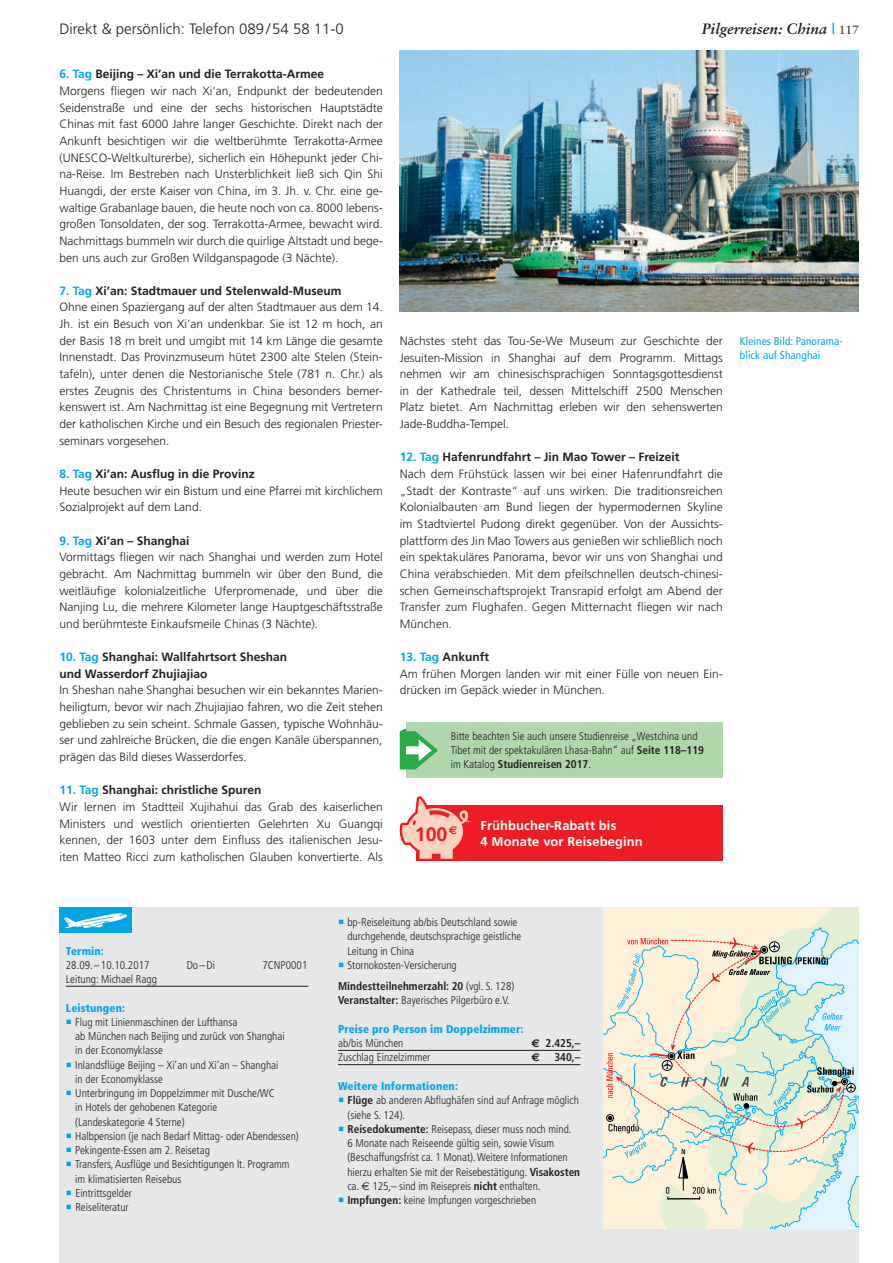
<style>
.page{position:relative;width:893px;height:1263px;background:#fff}
.page>*{position:absolute;margin:0;border:0;box-sizing:border-box;transform-origin:0 0}
.t1{font:700 19.5px "Frutiger LT";color:#ee1d23}
.t2{font:300 15px "Frutiger LT";color:#231f20}
.t3{font:italic 700 15px "Sabon LT";color:#231f20}
.t4{font:700 12.9px "Frutiger LT";letter-spacing:.01em;color:#fff}
.t5{font:300 12px/16.6px "Frutiger LT";color:#231f20}
.t6{font:700 12px/16.6px "Frutiger LT";color:#231f20}
.t7{font:700 11.4px "Euro Sans";color:#ee1d23}
.t8{font:300 condensed 11.25px/14.2px "Frutiger";color:#231f20}
.t9{font:700 condensed 11.25px/14.2px "Frutiger";color:#231f20}
.t10{font:900 condensed 11.25px "Frutiger";letter-spacing:.01em;color:#00a6e4}
.t11{font:condensed 11.25px/14.2px "Frutiger";letter-spacing:.01em;color:#00a6e4}
.t12{font:700 11.25px "Euro Sans";color:#231f20}
.s1{color:#00a6e4}
.s2{font-weight:400;font-style:normal;font-size:12px}
.s3{font-weight:700;color:#00a6e4}
.s4{font-weight:700}
.s5{font-weight:300}
.s6{font-family:"Euro Sans";font-stretch:normal}
.s7{font-weight:900;color:#00a6e4}
.s8{font-family:"Euro Sans";font-weight:400;font-stretch:normal}
</style>
<div class="page">
<img style="left:400px;top:51px;width:459px;height:261px">
<div style="left:60px;top:907px;width:799px;height:356px;background:#e6e7e9"></div>
<svg style="left:604px;top:907px;width:236px;height:19px;background:#fcf0d8"></svg>
<svg style="left:604px;top:926px;width:255px;height:303px;background:#e1e6d6"></svg>
<hr style="left:66px;top:986px;width:242px;height:1px;background:#231f20">
<div style="left:60px;top:907px;width:72px;height:26px;background:#00a6e4"></div>
<svg style="left:64px;top:913px;width:63px;height:15px"></svg>
<hr style="left:338px;top:1050px;width:242px;height:1px;background:#231f20">
<hr style="left:338px;top:1064px;width:242px;height:1px;background:#231f20">
<div style="left:406px;top:722px;width:317px;height:56px;background:#b0d6ac"></div>
<svg style="left:400px;top:729px;width:38px;height:40px"></svg>
<div style="left:417px;top:805px;width:306px;height:56px;background:#ee1d23"></div>
<svg style="left:399px;top:796px;width:72px;height:65px"></svg>
<p class="t2" style="left:60px;top:20px;width:286px">Direkt &amp; persönlich: Telefon 089 / 54 58 11-0</p>
<p class="t3" style="left:702px;top:20px;width:159px">Pilgerreisen: China <span class="s1">|</span> <span class="s2">117</span></p>
<p class="t5" style="left:60px;top:66px;width:325px"><span class="s3">6. Tag</span> <span class="s4">Beijing – Xi’an und die Terrakotta-Armee<br></span>Morgens fliegen wir nach Xi’an, Endpunkt der bedeutenden Seidenstraße und eine der sechs historischen Hauptstädte Chinas mit fast 6000 Jahre langer Geschichte. Direkt nach der Ankunft besichtigen wir die weltberühmte Terrakotta-Armee (UNESCO-Weltkulturerbe), sicherlich ein Höhepunkt jeder Chi&shy;na-Reise. Im Bestreben nach Unsterblichkeit ließ sich Qin Shi Huangdi, der erste Kaiser von China, im 3. Jh. v. Chr. eine ge&shy;waltige Grabanlage bauen, die heute noch von ca. 8000 lebens&shy;großen Tonsoldaten, der sog. Terrakotta-Armee, bewacht wird.<br>Nachmittags bummeln wir durch die quirlige Altstadt und bege&shy;ben uns auch zur Großen Wildganspagode (3 Nächte).</p>
<p class="t5" style="left:60px;top:283px;width:325px"><span class="s3">7. Tag</span> <span class="s4">Xi’an: Stadtmauer und Stelenwald-Museum<br></span>Ohne einen Spaziergang auf der alten Stadtmauer aus dem 14.<br>Jh. ist ein Besuch von Xi’an undenkbar. Sie ist 12 m hoch, an der Basis 18 m breit und umgibt mit 14 km Länge die gesamte Innenstadt. Das Provinzmuseum hütet 2300 alte Stelen (Stein&shy;tafeln), unter denen die Nestorianische Stele (781 n. Chr.) als erstes Zeugnis des Christentums in China besonders bemer&shy;kenswert ist. Am Nachmittag ist eine Begegnung mit Vertretern der katholischen Kirche und ein Besuch des regionalen Priester&shy;seminars vorgesehen.</p>
<p class="t5" style="left:60px;top:466px;width:325px"><span class="s3">8. Tag</span> <span class="s4">Xi’an: Ausflug in die Provinz<br></span>Heute besuchen wir ein Bistum und eine Pfarrei mit kirchlichem<br>Sozialprojekt auf dem Land.</p>
<p class="t5" style="left:60px;top:532px;width:325px"><span class="s3">9. Tag</span> <span class="s4">Xi’an – Shanghai<br></span>Vormittags fliegen wir nach Shanghai und werden zum Hotel gebracht. Am Nachmittag bummeln wir über den Bund, die weitläufige kolonialzeitliche Uferpromenade, und über die Nanjing Lu, die mehrere Kilometer lange Hauptgeschäftsstraße und berühmteste Einkaufsmeile Chinas (3 Nächte).</p>
<p class="t6" style="left:60px;top:649px;width:229px"><span class="s1">10. Tag</span> Shanghai: Wallfahrtsort Sheshan und Wasserdorf Zhujiajiao</p>
<p class="t5" style="left:60px;top:682px;width:325px;text-align:justify">In Sheshan nahe Shanghai besuchen wir ein bekanntes Marien&shy;heiligtum, bevor wir nach Zhujiajiao fahren, wo die Zeit stehen geblieben zu sein scheint. Schmale Gassen, typische Wohnhäu&shy;ser und zahlreiche Brücken, die die engen Kanäle überspannen, prägen das Bild dieses Wasserdorfes.</p>
<p class="t5" style="left:60px;top:782px;width:325px"><span class="s3">11. Tag</span> <span class="s4">Shanghai: christliche Spuren<br></span>Wir lernen im Stadtteil Xujihahui das Grab des kaiserlichen Ministers und westlich orientierten Gelehrten Xu Guangqi kennen, der 1603 unter dem Einfluss des italienischen Jesu&shy;iten Matteo Ricci zum katholischen Glauben konvertierte. Als</p>
<p class="t5" style="left:400px;top:333px;width:325px;text-align:justify">Nächstes steht das Tou-Se-We Museum zur Geschichte der Jesuiten-Mission in Shanghai auf dem Programm. Mittags nehmen wir am chinesischsprachigen Sonntagsgottesdienst in der Kathedrale teil, dessen Mittelschiff 2500 Menschen Platz bietet. Am Nachmittag erleben wir den sehenswerten Jade-Buddha-Tempel.</p>
<p class="t5" style="left:400px;top:449px;width:325px"><span class="s3">12. Tag</span> <span class="s4">Hafenrundfahrt – Jin Mao Tower – Freizeit<br></span>Nach dem Frühstück lassen wir bei einer Hafenrundfahrt die „Stadt der Kontraste“ auf uns wirken. Die traditionsreichen Kolonialbauten am Bund liegen der hypermodernen Skyline im Stadtviertel Pudong direkt gegenüber. Von der Aussichts&shy;plattform des Jin Mao Towers aus genießen wir schließlich noch ein spektakuläres Panorama, bevor wir uns von Shanghai und China verabschieden. Mit dem pfeilschnellen deutsch-chinesi&shy;schen Gemeinschaftsprojekt Transrapid erfolgt am Abend der Transfer zum Flughafen. Gegen Mitternacht fliegen wir nach München.</p>
<p class="t5" style="left:400px;top:649px;width:325px"><span class="s3">13. Tag</span> <span class="s4">Ankunft<br></span>Am frühen Morgen landen wir mit einer Fülle von neuen Ein&shy;drücken im Gepäck wieder in München.</p>
<p class="t8" style="left:451px;top:729px;width:255px">Bitte beachten Sie auch unsere Studienreise „Westchina und<br>Tibet mit der spektakulären Lhasa-Bahn“ auf <span class="s4">Seite 118–119 </span>im Katalog <span class="s4">Studienreisen 2017</span>.</p>
<p class="t7" style="left:449px;top:823px;width:10px">€</p>
<h1 class="t1" style="left:415px;top:822px;width:34px">100</h1>
<p class="t4" style="left:480px;top:817px;width:137px">Frühbucher-Rabatt bis</p>
<p class="t4" style="left:480px;top:833px;width:164px">4 Monate vor Reisebeginn</p>
<p class="t11" style="left:740px;top:334px;width:104px">Kleines Bild: Panorama&shy;blick auf Shanghai</p>
<p class="t10" style="left:66px;top:944px;width:39px">Termin:</p>
<p class="t8" style="left:66px;top:958px;width:85px">28.09. – 10.10.2017</p>
<p class="t8" style="left:187px;top:958px;width:30px">Do – Di</p>
<p class="t8" style="left:262px;top:958px;width:46px">7CNP0001</p>
<p class="t8" style="left:66px;top:972px;width:93px">Leitung: Michael Ragg</p>
<p class="t10" style="left:66px;top:1001px;width:61px">Leistungen:</p>
<p class="t8" style="left:75px;top:1015px;width:225px">Flug mit Linienmaschinen der Lufthansa<br>ab München nach Beijing und zurück von Shanghai<br>in der Economyklasse<br>Inlandsflüge Beijing – Xi’an und Xi’an – Shanghai<br>in der Economyklasse<br>Unterbringung im Doppelzimmer mit Dusche/WC<br>in Hotels der gehobenen Kategorie<br>(Landeskategorie 4 Sterne)<br>Halbpension (je nach Bedarf Mittag- oder Abendessen)<br>Pekingente-Essen am 2. Reisetag<br>Transfers, Ausflüge und Besichtigungen lt. Programm im klimatisierten Reisebus<br>Eintrittsgelder<br>Reiseliteratur</p>
<p class="t8" style="left:347px;top:915px;width:175px">bp-Reiseleitung ab/bis Deutschland sowie durchgehende, deutschsprachige geistliche Leitung in China Stornokosten-Versicherung</p>
<p class="t9" style="left:338px;top:979px;width:178px">Mindestteilnehmerzahl: 20 <span class="s5">(vgl. S. 128)<br></span>Veranstalter: <span class="s5">Bayerisches Pilgerbüro e.V.</span></p>
<p class="t10" style="left:338px;top:1022px;width:187px">Preise pro Person im Doppelzimmer:</p>
<p class="t8" style="left:338px;top:1036px;width:67px">ab/bis München</p>
<p class="t9" style="left:532px;top:1036px;width:50px"><span class="s6">€</span> 2.425,–</p>
<p class="t8" style="left:338px;top:1051px;width:94px">Zuschlag Einzelzimmer</p>
<p class="t12" style="left:532px;top:1051px;width:10px">€</p>
<p class="t9" style="left:554px;top:1050px;width:28px">340,–</p>
<p class="t8" style="left:347px;top:1079px;width:234px;text-indent:-9px"><span class="s7">Weitere Informationen:<br></span><span class="s4">Flüge</span> ab anderen Abflughäfen sind auf Anfrage möglich (siehe S. 124).<br><span class="s4">Reisedokumente:</span> Reisepass, dieser muss noch mind.<br>6 Monate nach Reiseende gültig sein, sowie Visum (Beschaffungsfrist ca. 1 Monat). Weitere Informationen hierzu erhalten Sie mit der Reisebestätigung. <span class="s4">Visakosten </span>ca. <span class="s8">€</span> 125,– sind im Reisepreis <span class="s4">nicht</span> enthalten.<br><span class="s4">Impfungen:</span> keine Impfungen vorgeschrieben</p>
</div>
